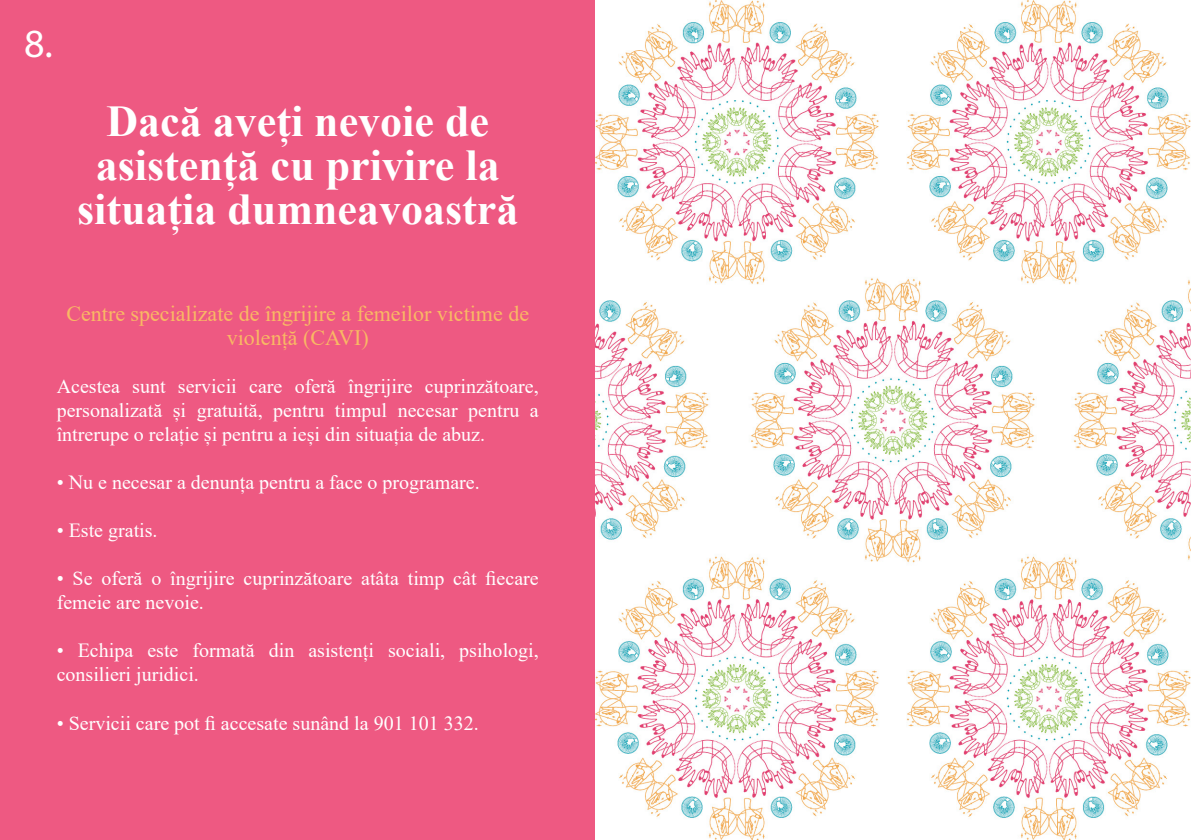
<style>
.page{position:relative;width:1191px;height:840px;background:#fff}
.page>*{position:absolute;margin:0;border:0;box-sizing:border-box;transform-origin:0 0}
.t1{font:700 44px/44px "Times New Roman";color:#fff;text-align:center}
.Títulos{font:40px "Myriad Pro";color:#fff}
.Títulos-2{font:22px/24px "Times New Roman";color:#f9b964;text-align:center}
.Texto_corrido{font:20px/24px "Times New Roman";color:#fff}
</style>
<div class="page">
<div style="left:0;top:0;width:595px;height:839px;background:#ee5982"></div>
<img style="left:595px;top:0;width:596px;height:839px">
<p class="Títulos" style="left:24px;top:19px;width:30px">8.</p>
<p class="t1" style="left:77px;top:97px;width:443px">Dacă aveți nevoie de asistență cu privire la situația dumneavoastră</p>
<p class="Títulos-2" style="left:66px;top:301px;width:464px">Centre specializate de îngrijire a femeilor victime de violență (CAVI)</p>
<p class="Texto_corrido" style="left:57px;top:373px;width:483px;text-align:justify">Acestea sunt servicii care oferă îngrijire cuprinzătoare, personalizată și gratuită, pentru timpul necesar pentru a întrerupe o relație și pentru a ieși din situația de abuz.</p>
<p class="Texto_corrido" style="left:57px;top:469px;width:424px">• Nu e necesar a denunța pentru a face o programare.</p>
<p class="Texto_corrido" style="left:57px;top:517px;width:102px">• Este gratis.</p>
<p class="Texto_corrido" style="left:57px;top:565px;width:483px">• Se oferă o îngrijire cuprinzătoare atâta timp cât fiecare femeie are nevoie.</p>
<p class="Texto_corrido" style="left:57px;top:637px;width:483px">• Echipa este formată din asistenți sociali, psihologi, consilieri juridici.</p>
<p class="Texto_corrido" style="left:57px;top:709px;width:423px">• Servicii care pot fi accesate sunând la 901 101 332.</p>
</div>
